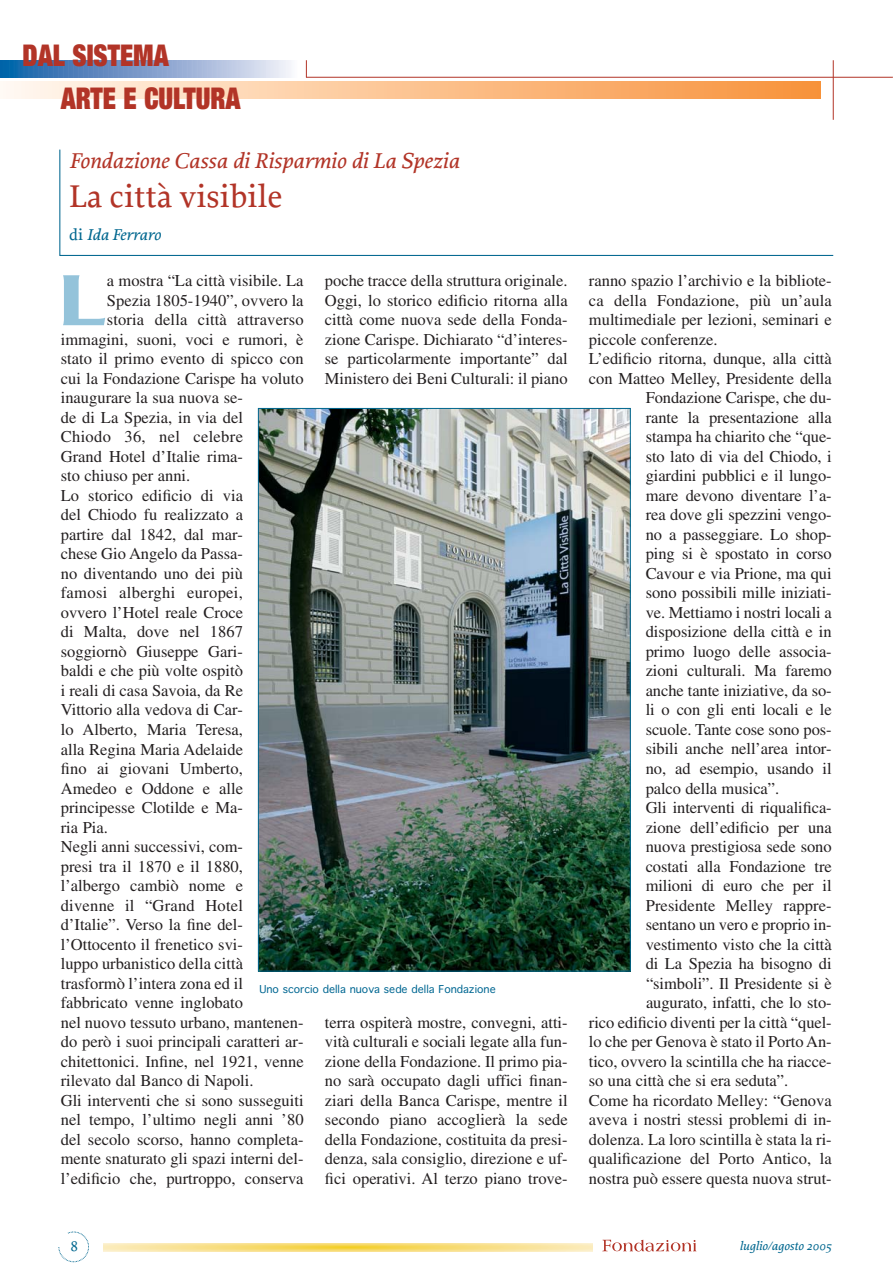
<style>
.page{position:relative;width:893px;height:1285px;background:#fff}
.page>*{position:absolute;margin:0;border:0;box-sizing:border-box;transform-origin:0 0}
.t1{font:500 78px "Serpentine";color:#94c3da}
.t2{font:500 33px "Proforma";color:#b23427}
.t3{font:900 expanded 30px "Helvetica Neue";color:#b23427;scale:.88 1}
.t4{font:italic 500 22.5px "Proforma";color:#b23427}
.t5{font:16.5px/19.5px "Times";color:#231f20;text-align:justify}
.t6{font:16.5px "Times";letter-spacing:.02em;color:#231f20}
.t7{font:italic 500 16.5px "Proforma";letter-spacing:-.005em;color:#00678f}
.t8{font:500 15px "Proforma";color:#00678f}
.t9{font:italic 500 12.75px "Proforma";color:#00678f}
.t10{font:10.5px "Geneva";color:#006792}
.s1{font-style:normal}
</style>
<div class="page">
<svg style="left:104px;top:1243px;width:489px;height:8px;background:#f8df87"></svg>
<svg style="left:58px;top:1231px;width:31px;height:30px"></svg>
<svg style="left:602px;top:1239px;width:94px;height:12px"></svg>
<svg style="left:59px;top:149px;width:775px;height:107px"></svg>
<img style="left:260px;top:410px;width:369px;height:559px">
<hr style="left:306px;top:77px;width:587px;height:1px;background:#b23427">
<hr style="left:833px;top:60px;width:1px;height:60px;background:#b23427">
<svg style="left:0;top:60px;width:821px;height:38px"></svg>
<h3 class="t3" style="left:23px;top:45px;width:168px">DAL SISTEMA</h3>
<h3 class="t3" style="left:61px;top:87px;width:206px">ARTE E CULTURA</h3>
<h3 class="t4" style="left:69px;top:152px;width:392px">Fondazione Cassa di Risparmio di La Spezia</h3>
<h2 class="t2" style="left:69px;top:183px;width:215px">La città visibile</h2>
<p class="t7" style="left:69px;top:228px;width:93px"><span class="s1">di</span> Ida Ferraro</p>
<p class="t5" style="left:325px;top:272px;width:244px">poche tracce della struttura originale.<br>Oggi, lo storico edificio ritorna alla città come nuova sede della Fonda&shy;zione Carispe. Dichiarato “d’interes&shy;se particolarmente importante” dal Ministero dei Beni Culturali: il piano</p>
<h1 class="t1" style="left:61px;top:275px;width:48px">L</h1>
<p class="t5" style="left:107px;top:272px;width:198px">a mostra “La città visibile. La</p>
<p class="t5" style="left:107px;top:292px;width:198px">Spezia 1805-1940”, ovvero la</p>
<p class="t5" style="left:107px;top:311px;width:198px">storia della città attraverso</p>
<p class="t5" style="left:61px;top:331px;width:244px">immagini, suoni, voci e rumori, è</p>
<p class="t5" style="left:61px;top:350px;width:244px">stato il primo evento di spicco con</p>
<p class="t5" style="left:61px;top:370px;width:244px">cui la Fondazione Carispe ha voluto</p>
<p class="t5" style="left:61px;top:389px;width:184px">inaugurare la sua nuova se-</p>
<p class="t5" style="left:61px;top:409px;width:184px">de di La Spezia, in via del</p>
<p class="t6" style="left:61px;top:430px;width:184px">Chiodo 36, nel celebre</p>
<p class="t5" style="left:61px;top:448px;width:184px">Grand Hotel d’Italie rima-</p>
<p class="t5" style="left:61px;top:467px;width:131px">sto chiuso per anni.</p>
<p class="t5" style="left:61px;top:487px;width:184px">Lo storico edificio di via</p>
<p class="t5" style="left:61px;top:506px;width:184px">del Chiodo fu realizzato a</p>
<p class="t5" style="left:61px;top:526px;width:184px">partire dal 1842, dal mar-</p>
<p class="t5" style="left:61px;top:545px;width:184px">chese Gio Angelo da Passa-</p>
<p class="t5" style="left:61px;top:565px;width:184px">no diventando uno dei più</p>
<p class="t6" style="left:61px;top:586px;width:184px">famosi alberghi europei,</p>
<p class="t5" style="left:61px;top:604px;width:184px">ovvero l’Hotel reale Croce</p>
<p class="t5" style="left:61px;top:623px;width:184px">di Malta, dove nel 1867</p>
<p class="t5" style="left:61px;top:643px;width:184px">soggiornò Giuseppe Gari-</p>
<p class="t5" style="left:61px;top:662px;width:184px">baldi e che più volte ospitò</p>
<p class="t5" style="left:61px;top:682px;width:184px">i reali di casa Savoia, da Re</p>
<p class="t5" style="left:61px;top:701px;width:184px">Vittorio alla vedova di Car-</p>
<p class="t5" style="left:61px;top:721px;width:184px">lo Alberto, Maria Teresa,</p>
<p class="t5" style="left:61px;top:740px;width:184px">alla Regina Maria Adelaide</p>
<p class="t5" style="left:61px;top:760px;width:184px">fino ai giovani Umberto,</p>
<p class="t5" style="left:61px;top:779px;width:184px">Amedeo e Oddone e alle</p>
<p class="t5" style="left:61px;top:799px;width:184px">principesse Clotilde e Ma-</p>
<p class="t5" style="left:61px;top:818px;width:49px">ria Pia.</p>
<p class="t5" style="left:61px;top:838px;width:184px">Negli anni successivi, com-</p>
<p class="t5" style="left:61px;top:857px;width:184px">presi tra il 1870 e il 1880,</p>
<p class="t5" style="left:61px;top:877px;width:184px">l’albergo cambiò nome e</p>
<p class="t5" style="left:61px;top:896px;width:184px">divenne il “Grand Hotel</p>
<p class="t5" style="left:61px;top:916px;width:184px">d’Italie”. Verso la fine del-</p>
<p class="t5" style="left:61px;top:935px;width:184px">l’Ottocento il frenetico svi-</p>
<p class="t5" style="left:61px;top:955px;width:184px">luppo urbanistico della città</p>
<p class="t5" style="left:61px;top:974px;width:184px">trasformò l’intera zona ed il</p>
<p class="t5" style="left:61px;top:994px;width:184px">fabbricato venne inglobato</p>
<p class="t5" style="left:61px;top:1013px;width:244px">nel nuovo tessuto urbano, mantenen-</p>
<p class="t5" style="left:61px;top:1033px;width:244px">do però i suoi principali caratteri ar-</p>
<p class="t5" style="left:61px;top:1052px;width:244px">chitettonici. Infine, nel 1921, venne</p>
<p class="t5" style="left:61px;top:1072px;width:194px">rilevato dal Banco di Napoli.</p>
<p class="t5" style="left:61px;top:1091px;width:244px">Gli interventi che si sono susseguiti</p>
<p class="t5" style="left:61px;top:1111px;width:244px">nel tempo, l’ultimo negli anni ’80</p>
<p class="t5" style="left:61px;top:1130px;width:244px">del secolo scorso, hanno completa-</p>
<p class="t5" style="left:61px;top:1150px;width:244px">mente snaturato gli spazi interni del-</p>
<p class="t5" style="left:61px;top:1169px;width:244px">l’edificio che, purtroppo, conserva</p>
<p class="t10" style="left:259px;top:984px;width:238px">Uno scorcio della nuova sede della Fondazione</p>
<p class="t5" style="left:325px;top:1013px;width:244px">terra ospiterà mostre, convegni, atti&shy;vità culturali e sociali legate alla fun&shy;zione della Fondazione. Il primo pia&shy;no sarà occupato dagli uffici finan&shy;ziari della Banca Carispe, mentre il secondo piano accoglierà la sede della Fondazione, costituita da presi&shy;denza, sala consiglio, direzione e uf&shy;fici operativi. Al terzo piano trove-</p>
<p class="t5" style="left:589px;top:272px;width:244px">ranno spazio l’archivio e la bibliote-</p>
<p class="t5" style="left:589px;top:292px;width:244px">ca della Fondazione, più un’aula</p>
<p class="t5" style="left:589px;top:311px;width:244px">multimediale per lezioni, seminari e</p>
<p class="t5" style="left:589px;top:331px;width:130px">piccole conferenze.</p>
<p class="t5" style="left:589px;top:350px;width:244px">L’edificio ritorna, dunque, alla città</p>
<p class="t5" style="left:589px;top:370px;width:244px">con Matteo Melley, Presidente della</p>
<p class="t5" style="left:646px;top:389px;width:188px">Fondazione Carispe, che du-</p>
<p class="t5" style="left:646px;top:409px;width:188px">rante la presentazione alla</p>
<p class="t5" style="left:646px;top:428px;width:188px">stampa ha chiarito che “que-</p>
<p class="t5" style="left:646px;top:448px;width:188px">sto lato di via del Chiodo, i</p>
<p class="t5" style="left:646px;top:467px;width:188px">giardini pubblici e il lungo-</p>
<p class="t5" style="left:646px;top:487px;width:188px">mare devono diventare l’a-</p>
<p class="t5" style="left:646px;top:506px;width:188px">rea dove gli spezzini vengo-</p>
<p class="t5" style="left:646px;top:526px;width:188px">no a passeggiare. Lo shop-</p>
<p class="t5" style="left:646px;top:545px;width:188px">ping si è spostato in corso</p>
<p class="t5" style="left:646px;top:565px;width:188px">Cavour e via Prione, ma qui</p>
<p class="t5" style="left:646px;top:584px;width:188px">sono possibili mille iniziati-</p>
<p class="t5" style="left:646px;top:604px;width:188px">ve. Mettiamo i nostri locali a</p>
<p class="t5" style="left:646px;top:623px;width:188px">disposizione della città e in</p>
<p class="t5" style="left:646px;top:643px;width:188px">primo luogo delle associa-</p>
<p class="t5" style="left:646px;top:662px;width:188px">zioni culturali. Ma faremo</p>
<p class="t5" style="left:646px;top:682px;width:188px">anche tante iniziative, da so-</p>
<p class="t5" style="left:646px;top:701px;width:188px">li o con gli enti locali e le</p>
<p class="t5" style="left:646px;top:721px;width:188px">scuole. Tante cose sono pos-</p>
<p class="t5" style="left:646px;top:740px;width:188px">sibili anche nell’area intor-</p>
<p class="t5" style="left:646px;top:760px;width:188px">no, ad esempio, usando il</p>
<p class="t5" style="left:646px;top:779px;width:135px">palco della musica”.</p>
<p class="t5" style="left:646px;top:799px;width:188px">Gli interventi di riqualifica-</p>
<p class="t5" style="left:646px;top:818px;width:188px">zione dell’edificio per una</p>
<p class="t5" style="left:646px;top:838px;width:188px">nuova prestigiosa sede sono</p>
<p class="t5" style="left:646px;top:857px;width:188px">costati alla Fondazione tre</p>
<p class="t5" style="left:646px;top:877px;width:188px">milioni di euro che per il</p>
<p class="t5" style="left:646px;top:896px;width:188px">Presidente Melley rappre-</p>
<p class="t5" style="left:646px;top:916px;width:188px">sentano un vero e proprio in-</p>
<p class="t5" style="left:646px;top:935px;width:188px">vestimento visto che la città</p>
<p class="t5" style="left:646px;top:955px;width:188px">di La Spezia ha bisogno di</p>
<p class="t5" style="left:646px;top:974px;width:187px">“simboli”. Il Presidente si è</p>
<p class="t5" style="left:646px;top:994px;width:187px">augurato, infatti, che lo sto-</p>
<p class="t5" style="left:589px;top:1013px;width:244px">rico edificio diventi per la città “quel-</p>
<p class="t5" style="left:589px;top:1033px;width:244px">lo che per Genova è stato il Porto An-</p>
<p class="t5" style="left:589px;top:1052px;width:244px">tico, ovvero la scintilla che ha riacce-</p>
<p class="t5" style="left:589px;top:1072px;width:201px">so una città che si era seduta”.</p>
<p class="t5" style="left:589px;top:1091px;width:244px">Come ha ricordato Melley: “Genova</p>
<p class="t5" style="left:589px;top:1111px;width:244px">aveva i nostri stessi problemi di in-</p>
<p class="t5" style="left:589px;top:1130px;width:244px">dolenza. La loro scintilla è stata la ri-</p>
<p class="t5" style="left:589px;top:1150px;width:244px">qualificazione del Porto Antico, la</p>
<p class="t5" style="left:589px;top:1169px;width:244px">nostra può essere questa nuova strut-</p>
<p class="t8" style="left:70px;top:1240px;width:9px">8</p>
<p class="t9" style="left:740px;top:1240px;width:94px">luglio/agosto 2005</p>
</div>
